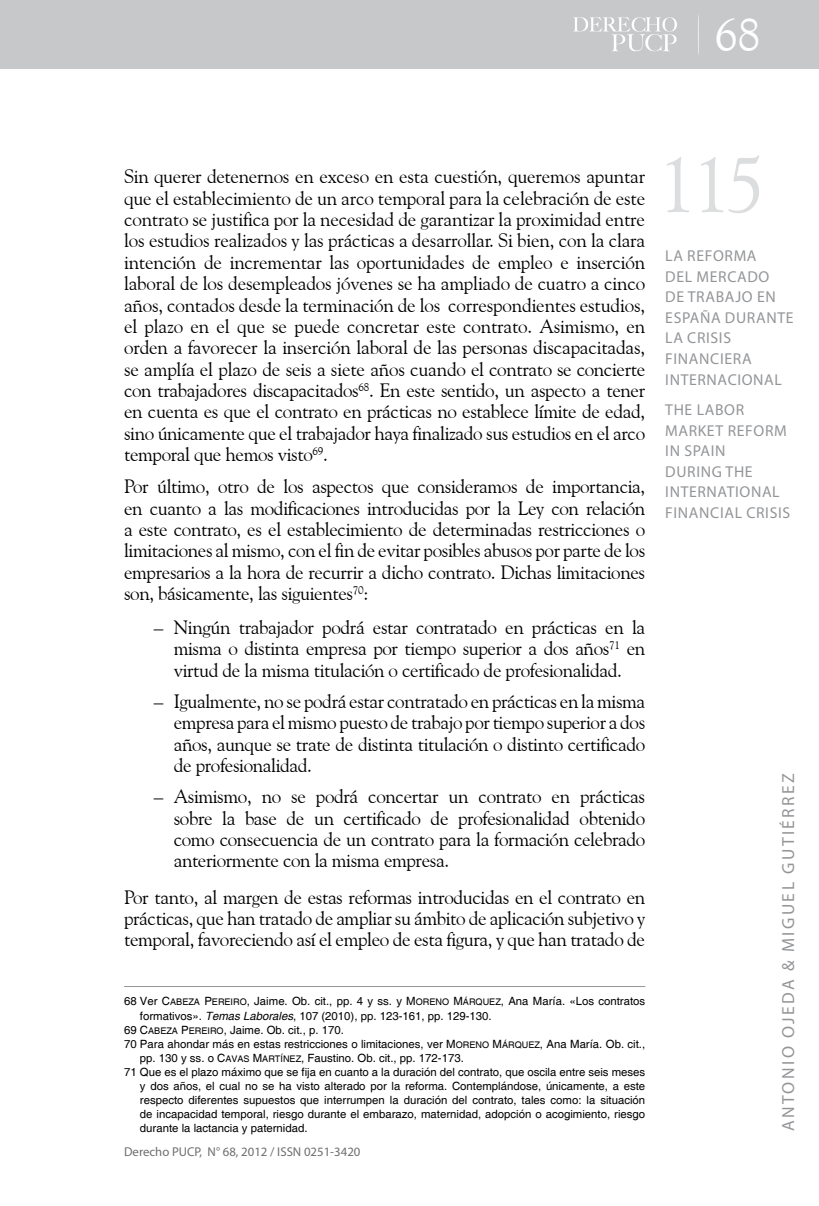
<style>
.page{position:relative;width:819px;height:1206px;background:#fff}
.page>*{position:absolute;margin:0;border:0;box-sizing:border-box;transform-origin:0 0}
.t1{font:78.75px "Goudy Old Style BT";color:#dcddde}
.t2{font:46.38px "Goudy Old Style BT";color:#fff}
.t3{font:19.25px/21.3px "Goudy Old Style BT";letter-spacing:-.02em;color:#000;text-align:justify}
.t4{font:17.5px "Myriad Pro";letter-spacing:.14em;color:#939598}
.t5{font:15.75px/20.7px "Myriad Pro";letter-spacing:.04em;color:#939598}
.t6{font:12.78px "Myriad Pro";color:#6d6e71}
.t7{font:11.38px "Helvetica";color:#000}
.s1{font-family:"Helvetica SC800"}
.s2{font-family:"Helvetica SC800";font-size:9.1px}
.s3{font-style:italic}
</style>
<div class="page">
<div style="left:0;top:0;width:819px;height:69px;background:#c7c8ca"></div>
<svg style="left:573px;top:17px;width:104px;height:34px"></svg>
<hr style="left:124px;top:986px;width:521px;height:1px;background:#939598">
<h2 class="t2" style="left:714px;top:6px;width:47px">68</h2>
<p class="t3" style="left:124px;top:166px;width:522px">Sin querer detenernos en exceso en esta cuestión, queremos apuntar que el establecimiento de un arco temporal para la celebración de este contrato se justifica por la necesidad de garantizar la proximidad entre los estudios realizados y las prácticas a desarrollar. Si bien, con la clara intención de incrementar las oportunidades de empleo e inserción laboral de los desempleados jóvenes se ha ampliado de cuatro a cinco años, contados desde la terminación de los correspondientes estudios, el plazo en el que se puede concretar este contrato. Asimismo, en orden a favorecer la inserción laboral de las personas discapacitadas, se amplía el plazo de seis a siete años cuando el contrato se concierte con trabajadores discapacitados<sup>68</sup>. En este sentido, un aspecto a tener en cuenta es que el contrato en prácticas no establece límite de edad, sino únicamente que el trabajador haya finalizado sus estudios en el arco temporal que hemos visto<sup>69</sup>.</p>
<p class="t3" style="left:124px;top:475px;width:522px">Por último, otro de los aspectos que consideramos de importancia, en cuanto a las modificaciones introducidas por la Ley con relación a este contrato, es el establecimiento de determinadas restricciones o limitaciones al mismo, con el fin de evitar posibles abusos por parte de los empresarios a la hora de recurrir a dicho contrato. Dichas limitaciones son, básicamente, las siguientes<sup>70</sup>:</p>
<p class="t3" style="left:174px;top:616px;width:473px;text-indent:-20px">– Ningún trabajador podrá estar contratado en prácticas en la misma o distinta empresa por tiempo superior a dos años<sup>71</sup> en virtud de la misma titulación o certificado de profesionalidad.</p>
<p class="t3" style="left:174px;top:690px;width:473px;text-indent:-20px">– Igualmente, no se podrá estar contratado en prácticas en la misma empresa para el mismo puesto de trabajo por tiempo superior a dos años, aunque se trate de distinta titulación o distinto certificado de profesionalidad.</p>
<p class="t3" style="left:174px;top:785px;width:473px;text-indent:-20px">– Asimismo, no se podrá concertar un contrato en prácticas sobre la base de un certificado de profesionalidad obtenido como consecuencia de un contrato para la formación celebrado anteriormente con la misma empresa.</p>
<p class="t3" style="left:124px;top:885px;width:522px">Por tanto, al margen de estas reformas introducidas en el contrato en prácticas, que han tratado de ampliar su ámbito de aplicación subjetivo y temporal, favoreciendo así el empleo de esta figura, y que han tratado de</p>
<p class="t7" style="left:124px;top:994px;width:522px">68 Ver <span class="s1">C</span><span class="s2">ABEZA</span> <span class="s1">P</span><span class="s2">EREIRO</span>, Jaime. Ob. cit., pp. 4 y ss. y <span class="s1">M</span><span class="s2">ORENO</span> <span class="s1">M</span><span class="s2">ÁRQUEZ</span>, Ana María. «Los contratos</p>
<p class="t7" style="left:140px;top:1008px;width:353px">formativos». <span class="s3">Temas Laborales</span>, 107 (2010), pp. 123-161, pp. 129-130.</p>
<p class="t7" style="left:124px;top:1022px;width:221px">69 <span class="s1">C</span><span class="s2">ABEZA</span> <span class="s1">P</span><span class="s2">EREIRO</span>, Jaime. Ob. cit., p. 170.</p>
<p class="t7" style="left:124px;top:1036px;width:522px">70 Para ahondar más en estas restricciones o limitaciones, ver <span class="s1">M</span><span class="s2">ORENO</span> <span class="s1">M</span><span class="s2">ÁRQUEZ</span>, Ana María. Ob. cit.,</p>
<p class="t7" style="left:140px;top:1050px;width:325px">pp. 130 y ss. o <span class="s1">C</span><span class="s2">AVAS</span> <span class="s1">M</span><span class="s2">ARTÍNEZ</span>, Faustino. Ob. cit., pp. 172-173.</p>
<p class="t7" style="left:124px;top:1064px;width:522px">71 Que es el plazo máximo que se fija en cuanto a la duración del contrato, que oscila entre seis meses</p>
<p class="t7" style="left:140px;top:1078px;width:506px">y dos años, el cual no se ha visto alterado por la reforma. Contemplándose, únicamente, a este</p>
<p class="t7" style="left:140px;top:1092px;width:506px">respecto diferentes supuestos que interrumpen la duración del contrato, tales como: la situación</p>
<p class="t7" style="left:140px;top:1106px;width:506px">de incapacidad temporal, riesgo durante el embarazo, maternidad, adopción o acogimiento, riesgo</p>
<p class="t7" style="left:140px;top:1120px;width:169px">durante la lactancia y paternidad.</p>
<p class="t6" style="left:124px;top:1144px;width:160px">DERECHO PUCP, N° 68, 2012 / ISSN</p>
<p class="t6" style="left:304px;top:1144px;width:58px">0251-3420</p>
<h1 class="t1" style="left:657px;top:136px;width:109px">115</h1>
<p class="t5" style="left:665px;top:245px;width:130px">LA REFORMA<br>DEL MERCADO<br>DE TRABAJO EN<br>ESPAÑA DURANTE<br>LA CRISIS<br>FINANCIERA<br>INTERNACIONAL</p>
<p class="t5" style="left:665px;top:399px;width:126px">TH E LABOR<br>MARKET REFORM<br>IN SPAIN<br>DURING THE<br>INTERNATIONAL<br>FINANCIAL CRISIS</p>
<p class="t4" style="left:777px;top:1131px;width:360px;rotate:-90deg">ANTONIO OJEDA &amp; M IGUEL GUTIÉRREZ</p>
</div>
